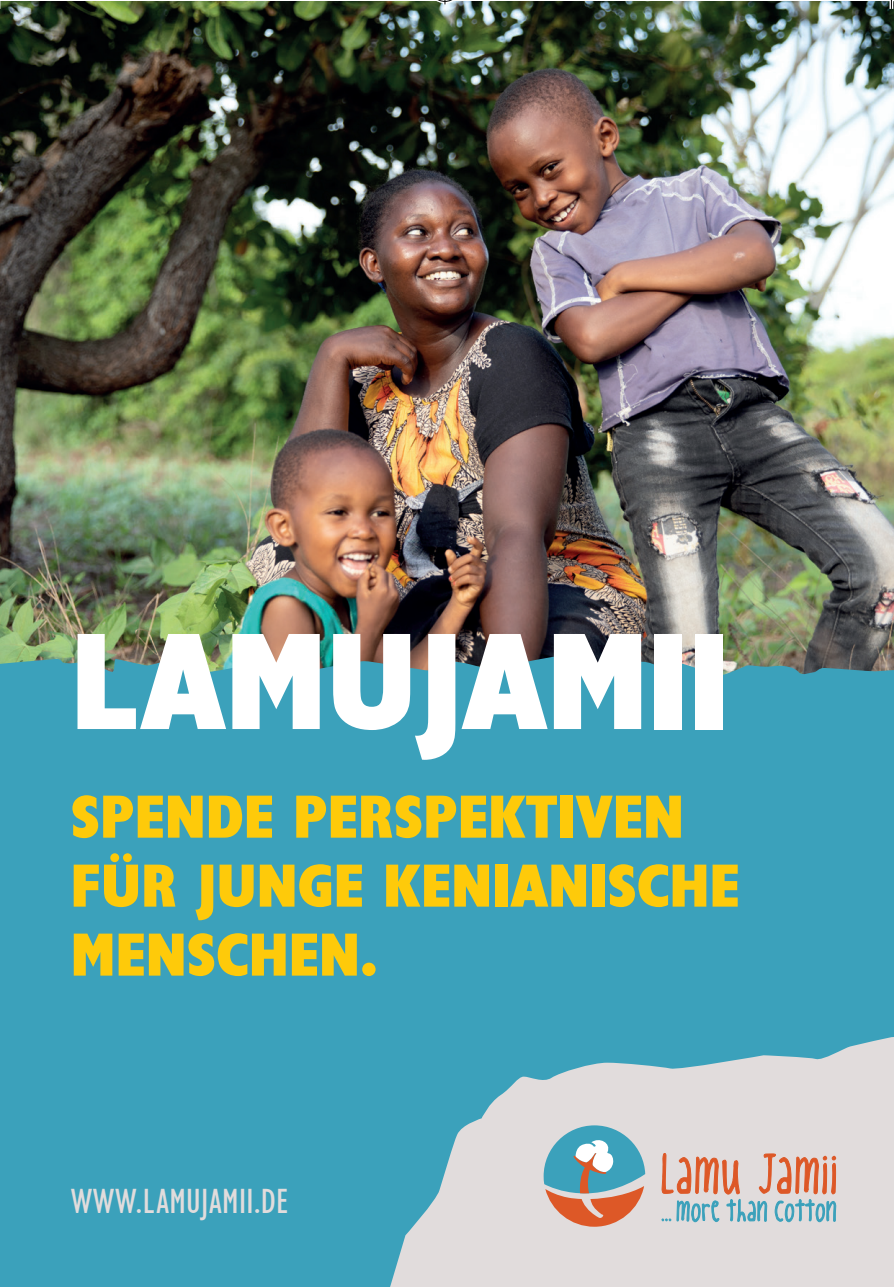
<style>
.page{position:relative;width:894px;height:1287px;background:#fff}
.page>*{position:absolute;margin:0;border:0;box-sizing:border-box;transform-origin:0 0}
.t1{font:142.5px "Garrison Cond Sans BOLD";color:#fff}
.t2{font:63px/69px "Garrison Cond Sans BOLD";letter-spacing:.005em;color:#feca0a}
.t3{font:36px "Garrison Cond Sans";letter-spacing:.01em;color:#e1dcdc}
</style>
<div class="page">
<img style="left:0;top:1px;width:894px;height:655px">
<div style="left:0;top:724px;width:894px;height:563px;background:#3ba1bb"></div>
<svg style="left:0;top:656px;width:894px;height:68px;background:#439aae"></svg>
<svg style="left:390px;top:1037px;width:504px;height:250px;fill:#e1dcdc"></svg>
<svg style="left:544px;top:1125px;width:101px;height:102px"></svg>
<svg style="left:661px;top:1078px;width:176px;height:149px;background:#d7cbc8"></svg>
<svg style="left:890px;top:0;width:4px;height:9px"></svg>
<svg style="left:890px;top:1284px;width:4px;height:3px"></svg>
<svg style="left:428px;top:0;width:34px;height:4px"></svg>
<h1 class="t1" style="left:71px;top:605px;width:660px">LAMUJAMII</h1>
<p class="t2" style="left:71px;top:783px;width:670px">SPENDE PERSPEKTIVEN<br>FÜR JUNGE KENIANISCHE<br>MENSCHEN.</p>
<p class="t3" style="left:71px;top:1181px;width:219px">WWW.LAMUJAMII.DE</p>
</div>
